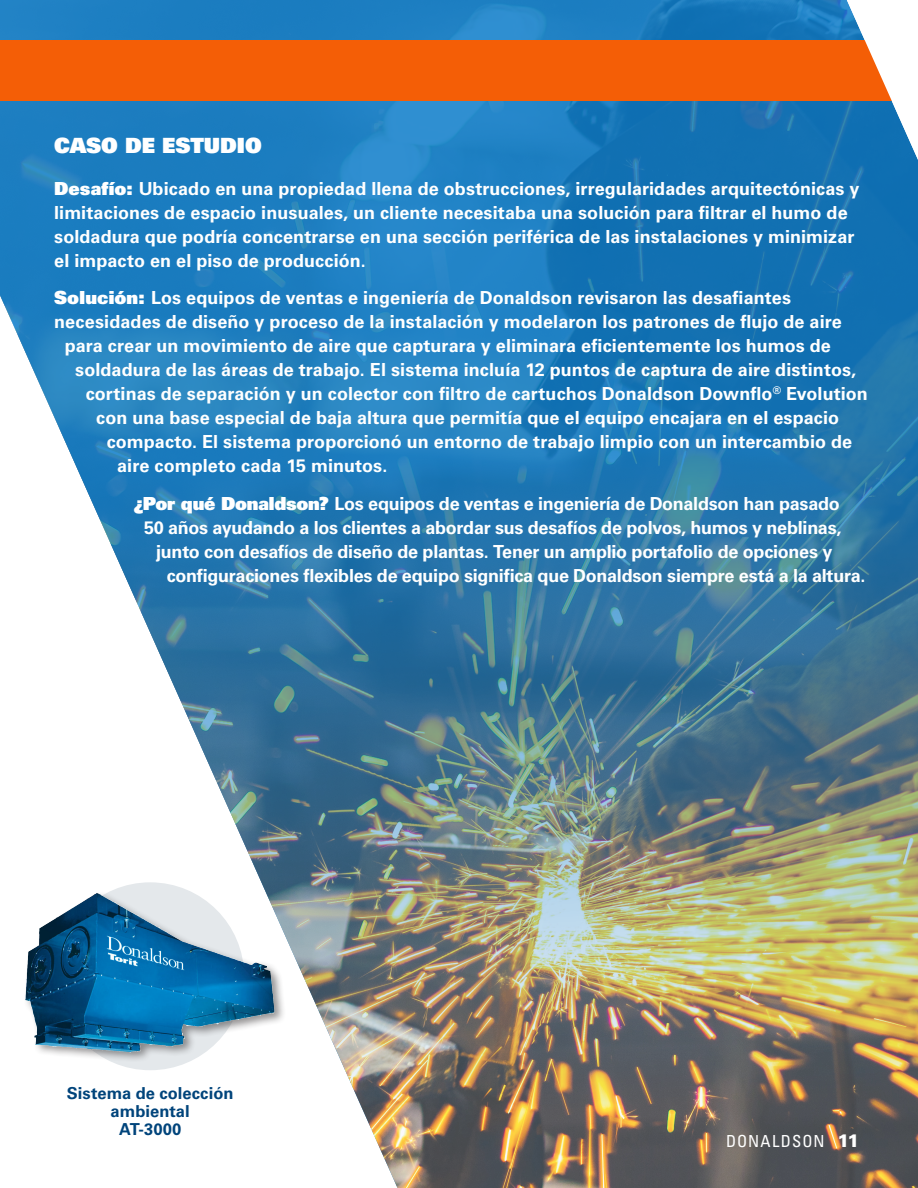
<style>
.page{position:relative;width:918px;height:1188px;background:#fff}
.page>*{position:absolute;margin:0;border:0;box-sizing:border-box;transform-origin:0 0}
.subhead{font:21px "Univers LT Std X Black";letter-spacing:-.005em;color:#fff}
.Intro_text{font:700 18px/24px "Univers LT Std";letter-spacing:.005em;color:#fff}
.Intro_text-2{font:700 18px "Univers LT Std";letter-spacing:-.015em;color:#fff}
.subhead-2{font:condensed 16.65px "Univers LT Std";letter-spacing:.06em;color:#fff}
.subhead-3{font:700 16.5px/18px "Univers LT Std";letter-spacing:.005em;color:#00447b;text-align:center}
.s1{font-family:"Univers LT Std X Black";font-weight:400}
.s2{font-weight:900;font-stretch:normal;font-size:18.15px}
</style>
<div class="page">
<img style="left:0;top:0;width:918px;height:1188px">
<div style="left:0;top:40px;width:918px;height:61px;background:#f45e06"></div>
<svg style="left:847px;top:0;width:71px;height:160px"></svg>
<div style="left:23px;top:891px;width:264px;height:172px;background:#231f20;opacity:.48"></div>
<img style="left:0;top:886px;width:306px;height:172px">
<p class="subhead" style="left:54px;top:131px;width:209px">CASO DE ESTUDIO</p>
<p class="Intro_text" style="left:54px;top:177px;width:807px"><span class="s1">Desafío:</span> Ubicado en una propiedad llena de obstrucciones, irregularidades arquitectónicas y limitaciones de espacio inusuales, un cliente necesitaba una solución para filtrar el humo de soldadura que podría concentrarse en una sección periférica de las instalaciones y minimizar el impacto en el piso de producción.</p>
<p class="Intro_text" style="left:54px;top:286px;width:738px"><span class="s1">Solución:</span> Los equipos de ventas e ingeniería de Donaldson revisaron las desafiantes</p>
<p class="Intro_text" style="left:54px;top:310px;width:789px">necesidades de diseño y proceso de la instalación y modelaron los patrones de flujo de aire</p>
<p class="Intro_text" style="left:65px;top:334px;width:768px">para crear un movimiento de aire que capturara y eliminara eficientemente los humos de</p>
<p class="Intro_text" style="left:75px;top:358px;width:782px">soldadura de las áreas de trabajo. El sistema incluía 12 puntos de captura de aire distintos,</p>
<p class="Intro_text" style="left:86px;top:382px;width:784px">cortinas de separación y un colector con filtro de cartuchos Donaldson Downflo<sup>®</sup> Evolution</p>
<p class="Intro_text" style="left:96px;top:406px;width:745px">con una base especial de baja altura que permitía que el equipo encajara en el espacio</p>
<p class="Intro_text" style="left:107px;top:430px;width:747px">compacto. El sistema proporcionó un entorno de trabajo limpio con un intercambio de</p>
<p class="Intro_text" style="left:117px;top:454px;width:272px">aire completo cada 15 minutos.</p>
<p class="Intro_text-2" style="left:134px;top:493px;width:708px"><span class="s1">¿Por qué Donaldson?</span> Los equipos de ventas e ingeniería de Donaldson han pasado</p>
<p class="Intro_text-2" style="left:144px;top:517px;width:699px">50 años ayudando a los clientes a abordar sus desafíos de polvos, humos y neblinas,</p>
<p class="Intro_text-2" style="left:156px;top:541px;width:678px">junto con desafíos de diseño de plantas. Tener un amplio portafolio de opciones y</p>
<p class="Intro_text-2" style="left:167px;top:565px;width:700px">configuraciones flexibles de equipo significa que Donaldson siempre está a la altura.</p>
<p class="subhead-3" style="left:67px;top:1085px;width:168px">Sistema de colección ambiental<br>AT-3000</p>
<p class="subhead-2" style="left:726px;top:1131px;width:135px">DONALDSON <span class="s2">11</span></p>
</div>
